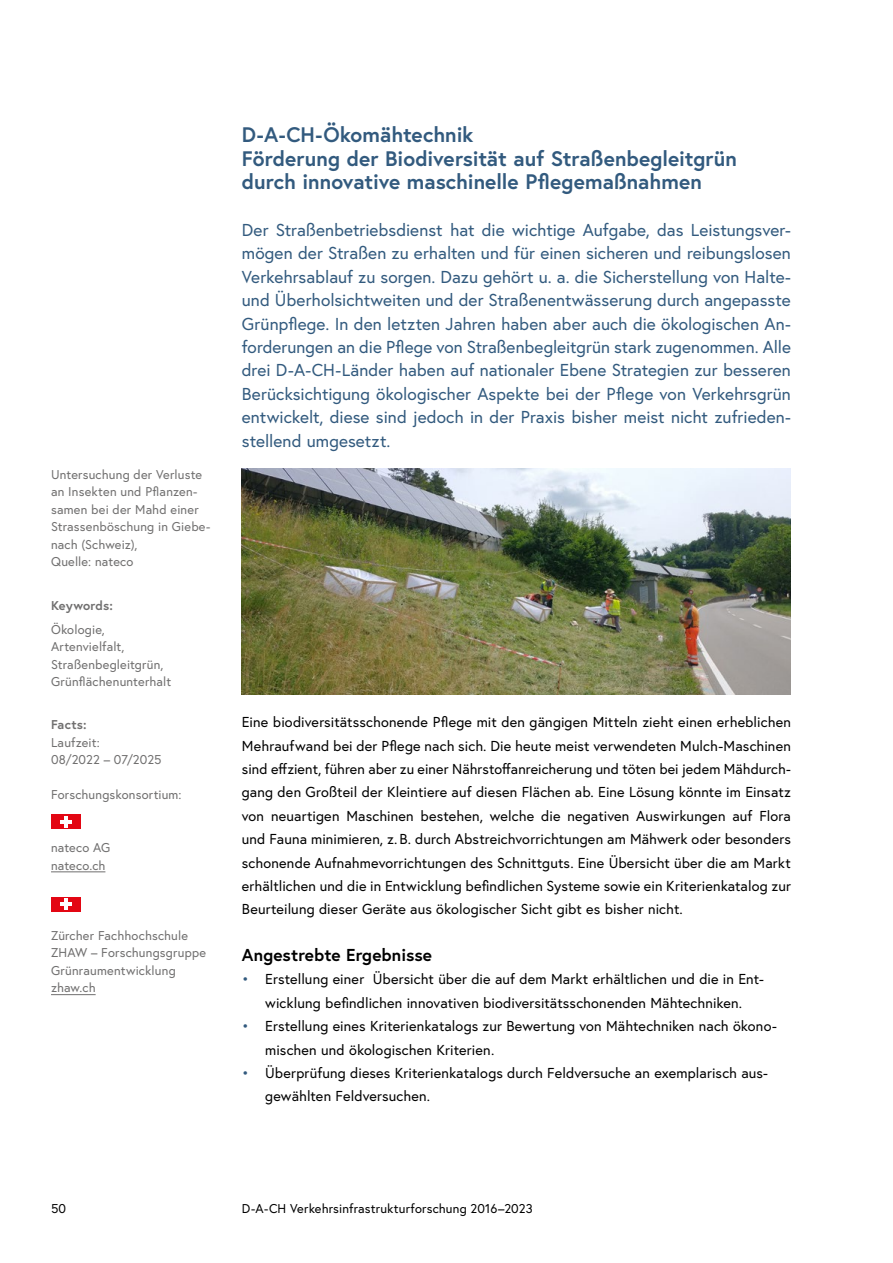
<style>
.page{position:relative;width:893px;height:1263px;background:#fff}
.page>*{position:absolute;margin:0;border:0;box-sizing:border-box;transform-origin:0 0}
.h2_ohne_Nummerierung{font:700 21px/23.4px "Europa Austria";color:#325a7e}
.p_Abstand_danach{font:17.25px/23.4px "Europa Austria";color:#325a7e;text-align:justify}
.h3_ohne_Nummerierung{font:700 17.25px "Europa Austria";letter-spacing:.005em;color:#000}
.p_Abstand_danach-2{font:14.4px/23.4px "Europa Austria";letter-spacing:.01em;color:#000}
.p_Bildbeschriftung{font:12.75px/17.5px "Europa Austria";letter-spacing:.015em;color:#706f6f}
.t1{font:12.75px "Europa Austria";letter-spacing:.015em;color:#000}
.p_Bildbeschriftung-2{font:700 12.75px "Europa Austria";letter-spacing:.005em;color:#706f6f}
.s1{color:#325a7e}
</style>
<div class="page">
<hr style="left:51px;top:871px;width:54px;height:1px;background:#706f6f">
<hr style="left:51px;top:994px;width:45px;height:1px;background:#706f6f">
<img style="left:242px;top:469px;width:549px;height:225px">
<div style="left:51px;top:814px;width:30px;height:15px;background:#e30613"></div>
<svg style="left:60px;top:820px;width:12px;height:3px"></svg>
<hr style="left:64px;top:816px;width:4px;height:12px;background:#fff">
<div style="left:51px;top:897px;width:30px;height:15px;background:#e30613"></div>
<hr style="left:60px;top:902px;width:12px;height:4px;background:#fff">
<hr style="left:64px;top:898px;width:4px;height:12px;background:#fff">
<p class="p_Bildbeschriftung" style="left:51px;top:465px;width:161px">Untersuchung der Verluste an Insekten und Pflanzen&shy;samen bei der Mahd einer<br>Strassenböschung in Giebe&shy;nach (Schweiz),</p>
<p class="p_Bildbeschriftung" style="left:51px;top:553px;width:84px">Quelle: nateco</p>
<p class="p_Bildbeschriftung-2" style="left:51px;top:597px;width:63px">Keywords:</p>
<p class="p_Bildbeschriftung" style="left:51px;top:620px;width:122px">Ökologie,<br>Artenvielfalt,<br>Straßenbegleitgrün,<br>Grünflächenunterhalt</p>
<p class="p_Bildbeschriftung-2" style="left:51px;top:716px;width:37px">Facts:</p>
<p class="p_Bildbeschriftung" style="left:51px;top:733px;width:112px">Laufzeit:<br>08/2022 – 07/2025</p>
<p class="p_Bildbeschriftung" style="left:51px;top:786px;width:132px">Forschungskonsortium:</p>
<p class="p_Bildbeschriftung" style="left:51px;top:838px;width:61px">nateco AG</p>
<p class="p_Bildbeschriftung" style="left:51px;top:856px;width:56px">nateco.ch</p>
<p class="p_Bildbeschriftung" style="left:51px;top:926px;width:157px">Zürcher Fachhochschule<br>ZHAW – Forschungsgruppe<br>Grünraumentwicklung</p>
<p class="p_Bildbeschriftung" style="left:51px;top:979px;width:46px">zhaw.ch</p>
<h2 class="h2_ohne_Nummerierung" style="left:242px;top:123px;width:497px">D-A-CH-Ökomähtechnik<br>Förderung der Biodiversität auf Straßenbegleitgrün durch innovative maschinelle Pflegemaßnahmen</h2>
<p class="p_Abstand_danach" style="left:242px;top:218px;width:551px">Der Straßenbetriebsdienst hat die wichtige Aufgabe, das Leistungsver&shy;mögen der Straßen zu erhalten und für einen sicheren und reibungslosen Verkehrsablauf zu sorgen. Dazu gehört u. a. die Sicherstellung von Halte&shy;und Überholsichtweiten und der Straßenentwässerung durch angepasste Grünpflege. In den letzten Jahren haben aber auch die ökologischen An&shy;forderungen an die Pflege von Straßenbegleitgrün stark zugenommen. Alle drei D-A-CH-Länder haben auf nationaler Ebene Strategien zur besseren Berücksichtigung ökologischer Aspekte bei der Pflege von Verkehrsgrün entwickelt, diese sind jedoch in der Praxis bisher meist nicht zufrieden&shy;stellend umgesetzt.</p>
<p class="p_Abstand_danach-2" style="left:242px;top:710px;width:551px;text-align:justify">Eine biodiversitätsschonende Pflege mit den gängigen Mitteln zieht einen erheblichen Mehraufwand bei der Pflege nach sich. Die heute meist verwendeten Mulch-Maschinen sind effzient, führen aber zu einer Nährstoffanreicherung und töten bei jedem Mähdurch&shy;gang den Großteil der Kleintiere auf diesen Flächen ab. Eine Lösung könnte im Einsatz von neuartigen Maschinen bestehen, welche die negativen Auswirkungen auf Flora und Fauna minimieren, z. B. durch Abstreichvorrichtungen am Mähwerk oder besonders schonende Aufnahmevorrichtungen des Schnittguts. Eine Übersicht über die am Markt erhältlichen und die in Entwicklung befindlichen Systeme sowie ein Kriterienkatalog zur Beurteilung dieser Geräte aus ökologischer Sicht gibt es bisher nicht.</p>
<h3 class="h3_ohne_Nummerierung" style="left:242px;top:943px;width:192px">Angestrebte Ergebnisse</h3>
<p class="p_Abstand_danach-2" style="left:242px;top:967px;width:523px;text-align:center"><span class="s1">•</span> Erstellung einer Übersicht über die auf dem Markt erhältlichen und die in Ent&shy;wicklung befindlichen innovativen biodiversitätsschonenden Mähtechniken.</p>
<p class="p_Abstand_danach-2" style="left:265px;top:1014px;width:513px;text-indent:-23px"><span class="s1">•</span> Erstellung eines Kriterienkatalogs zur Bewertung von Mähtechniken nach ökono&shy;mischen und ökologischen Kriterien.</p>
<p class="p_Abstand_danach-2" style="left:265px;top:1061px;width:504px;text-indent:-23px"><span class="s1">•</span> Überprüfung dieses Kriterienkatalogs durch Feldversuche an exemplarisch aus&shy;gewählten Feldversuchen.</p>
<p class="t1" style="left:51px;top:1200px;width:17px">50</p>
<p class="t1" style="left:242px;top:1200px;width:292px">D-A-CH Verkehrsinfrastrukturforschung 2016–2023</p>
</div>
